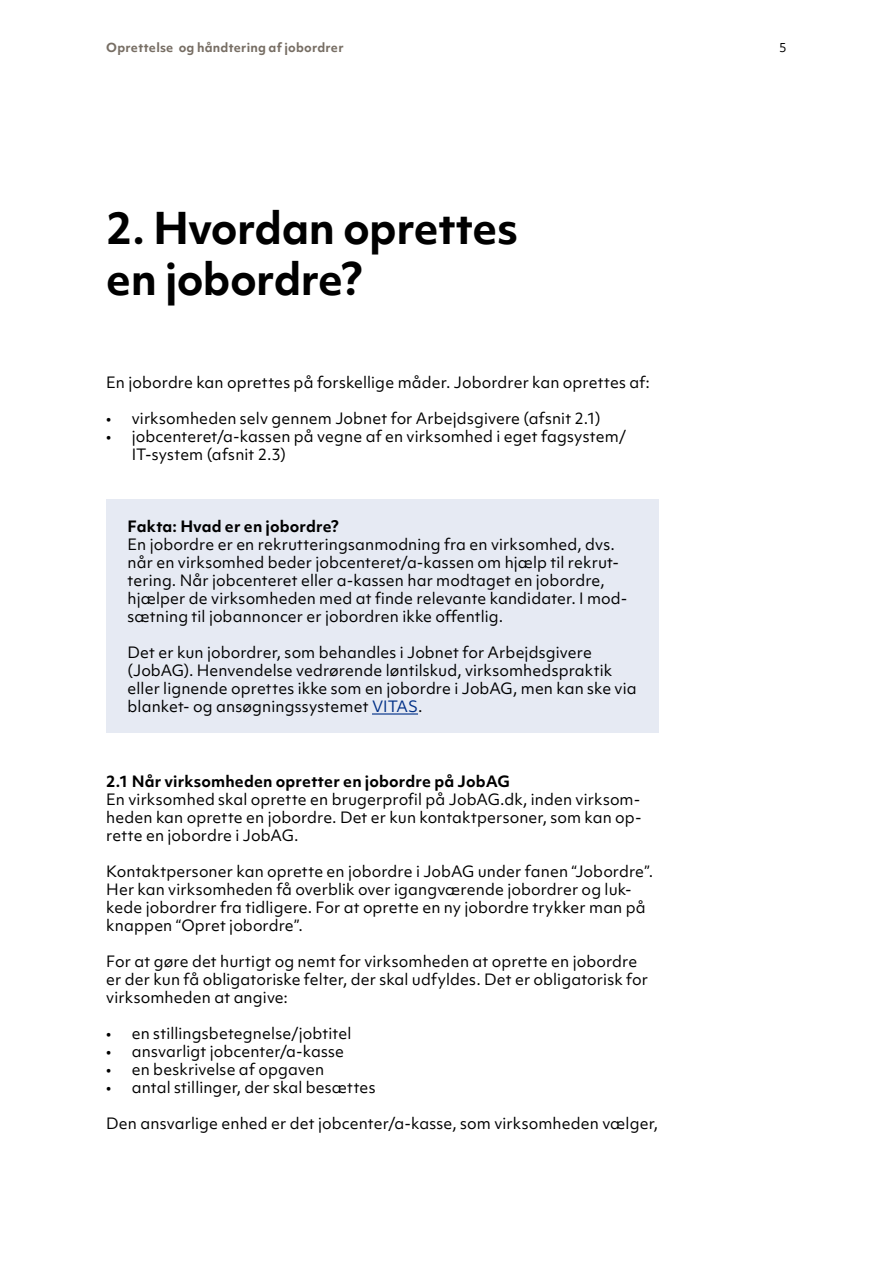
<style>
.page{position:relative;width:893px;height:1263px;background:#fff}
.page>*{position:absolute;margin:0;border:0;box-sizing:border-box;transform-origin:0 0}
.t1{font:700 42px/50.4px "Objektiv Mk 1";letter-spacing:-.015em;color:#000}
.t2{font:15px/18px "Objektiv Mk 1";letter-spacing:.005em;color:#000}
.t3{font:700 15px "Objektiv Mk 1";letter-spacing:.01em;color:#000}
.t4{font:700 12px "Objektiv Mk 1";letter-spacing:.02em;color:#776e64}
.t5{font:12px "Objektiv Mk 1";color:#000}
.s1{color:#003087}
</style>
<div class="page">
<div style="left:106px;top:499px;width:553px;height:234px;background:#e6eaf3"></div>
<hr style="left:372px;top:713px;width:46px;height:1px;background:#003087">
<p class="t4" style="left:106px;top:39px;width:239px">Oprettelse og håndtering af jobordrer</p>
<p class="t5" style="left:779px;top:39px;width:9px">5</p>
<h1 class="t1" style="left:106px;top:202px;width:413px">2. Hvordan oprettes en jobordre?</h1>
<p class="t2" style="left:106px;top:374px;width:545px">En jobordre kan oprettes på forskellige måder. Jobordrer kan oprettes af:</p>
<p class="t2" style="left:106px;top:410px;width:496px">• virksomheden selv gennem Jobnet for Arbejdsgivere (afsnit 2.1)</p>
<p class="t2" style="left:132px;top:428px;width:496px;text-indent:-26px">• jobcenteret/a-kassen på vegne af en virksomhed i eget fagsystem/<br>IT-system (afsnit 2. 3)</p>
<p class="t3" style="left:128px;top:516px;width:213px">Fakta: Hvad er en jobordre?</p>
<p class="t2" style="left:128px;top:535px;width:501px">En jobordre er en rekrutteringsanmodning fra en virksomhed, dvs. når en virksomhed beder jobcenteret/a-kassen om hjælp til rekrut&shy;tering. Når jobcenteret eller a-kassen har modtaget en jobordre, hjælper de virksomheden med at finde relevante kandidater. I mod&shy;sætning til jobannoncer er jobordren ikke offentlig.</p>
<p class="t2" style="left:128px;top:643px;width:511px">Det er kun jobordrer, som behandles i Jobnet for Arbejdsgivere (JobAG). Henvendelse vedrørende løntilskud, virksomhedspraktik eller lignende oprettes ikke som en jobordre i JobAG, men kan ske via blanket- og ansøgningssystemet <span class="s1">VITAS</span>.</p>
<p class="t3" style="left:106px;top:771px;width:405px">2.1 Når virksomheden opretter en jobordre på JobAG</p>
<p class="t2" style="left:106px;top:790px;width:537px;text-align:justify">En virksomhed skal oprette en brugerprofil på JobAG.dk, inden virksom&shy;heden kan oprette en jobordre. Det er kun kontaktpersoner, som kan op&shy;rette en jobordre i JobAG.</p>
<p class="t2" style="left:106px;top:862px;width:546px">Kontaktpersoner kan oprette en jobordre i JobAG under fanen “Jobordre”.<br>Her kan virksomheden få overblik over igangværende jobordrer og luk&shy;kede jobordrer fra tidligere. For at oprette en ny jobordre trykker man på knappen “Opret jobordre”.</p>
<p class="t2" style="left:106px;top:952px;width:543px">For at gøre det hurtigt og nemt for virksomheden at oprette en jobordre er der kun få obligatoriske felter, der skal udfyldes. Det er obligatorisk for virksomheden at angive:</p>
<p class="t2" style="left:106px;top:1024px;width:247px">• en stillingsbetegnelse/jobtitel</p>
<p class="t2" style="left:106px;top:1042px;width:239px">• ansvarligt jobcenter/a-kasse</p>
<p class="t2" style="left:106px;top:1060px;width:219px">• en beskrivelse af opgaven</p>
<p class="t2" style="left:106px;top:1078px;width:271px">• antal stillinger, der skal besættes</p>
<p class="t2" style="left:106px;top:1114px;width:553px">Den ansvarlige enhed er det jobcenter/a-kasse, som virksomheden vælger,</p>
</div>
